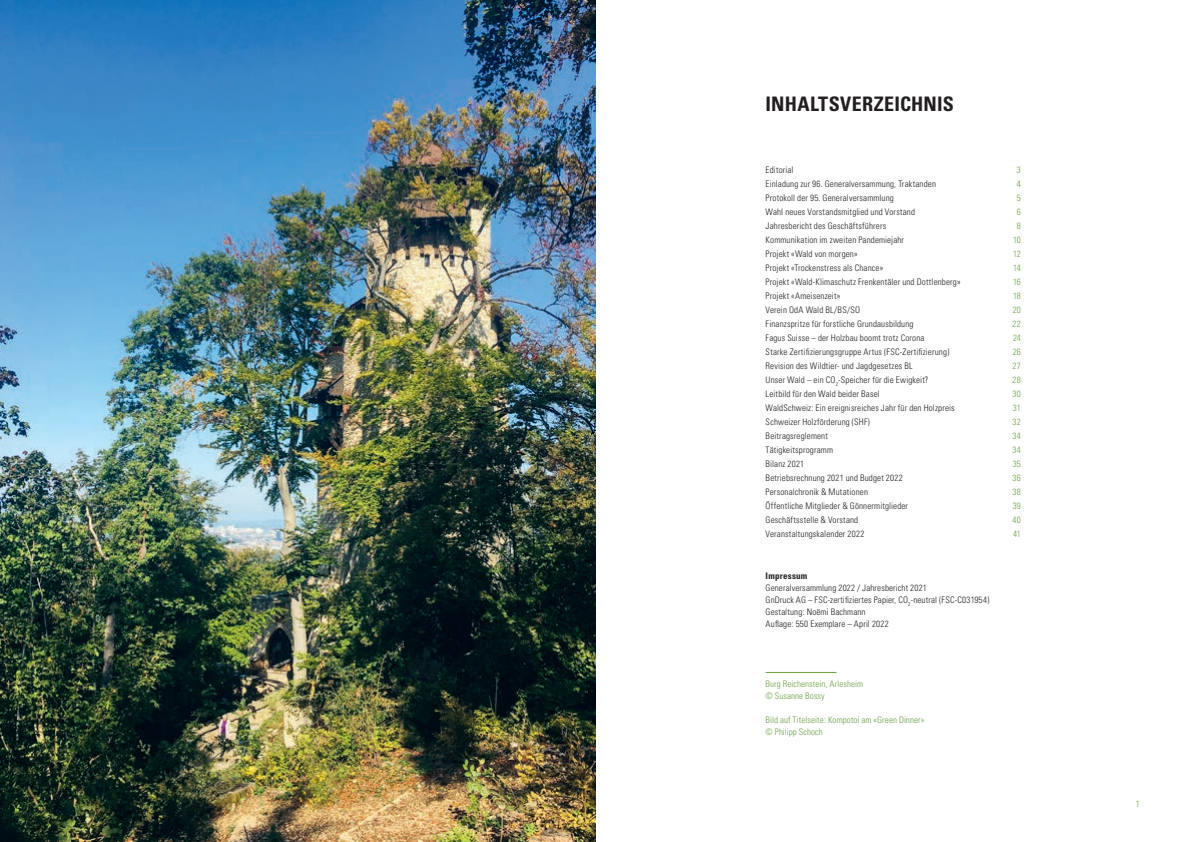
<style>
.page{position:relative;width:1191px;height:842px;background:#fff}
.page>*{position:absolute;margin:0;border:0;box-sizing:border-box;transform-origin:0 0}
.t1{font:700 condensed 20px "Univers";letter-spacing:.01em;color:#231f20}
.t2{font:300 condensed 9px/12px "Univers";letter-spacing:.015em;color:#231f20}
.t3{font:300 condensed 9px/12px "Univers";letter-spacing:.01em;color:#6ba043}
.t4{font:700 condensed 9px "Univers";letter-spacing:.025em;color:#231f20}
</style>
<div class="page">
<hr style="left:765px;top:672px;width:71px;height:1px;background:#6ba043">
<img style="left:0;top:0;width:595px;height:842px">
<h1 class="t1" style="left:765px;top:92px;width:190px">INHALTSVERZEICHNIS</h1>
<p class="t2" style="left:765px;top:164px;width:29px">Editorial</p>
<p class="t3" style="left:1016px;top:164px;width:5px">3</p>
<p class="t2" style="left:765px;top:178px;width:172px">Einladung zur 96. Generalversammung, Traktanden</p>
<p class="t3" style="left:1016px;top:178px;width:5px">4</p>
<p class="t2" style="left:765px;top:192px;width:130px">Protokoll der 95. Generalversammlung</p>
<p class="t3" style="left:1016px;top:192px;width:5px">5</p>
<p class="t2" style="left:765px;top:206px;width:151px">Wahl neues Vorstandsmitglied und Vorstand</p>
<p class="t3" style="left:1016px;top:206px;width:5px">6</p>
<p class="t2" style="left:765px;top:220px;width:122px">Jahresbericht des Geschäftsführers</p>
<p class="t3" style="left:1016px;top:220px;width:5px">8</p>
<p class="t2" style="left:765px;top:234px;width:140px">Kommunikation im zweiten Pandemiejahr</p>
<p class="t3" style="left:1013px;top:234px;width:9px">10</p>
<p class="t2" style="left:765px;top:248px;width:93px">Projekt «Wald von morgen»</p>
<p class="t3" style="left:1013px;top:248px;width:9px">12</p>
<p class="t2" style="left:765px;top:262px;width:119px">Projekt «Trockenstress als Chance»</p>
<p class="t3" style="left:1013px;top:262px;width:9px">14</p>
<p class="t2" style="left:765px;top:276px;width:196px">Projekt «Wald-Klimaschutz Frenkentäler und Dottlenberg»</p>
<p class="t3" style="left:1013px;top:276px;width:9px">16</p>
<p class="t2" style="left:765px;top:290px;width:76px">Projekt «Ameisenzeit»</p>
<p class="t3" style="left:1013px;top:290px;width:9px">18</p>
<p class="t2" style="left:765px;top:304px;width:96px">Verein OdA Wald BL/BS/SO</p>
<p class="t3" style="left:1012px;top:304px;width:10px">20</p>
<p class="t2" style="left:765px;top:318px;width:149px">Finanzspritze für forstliche Grundausbildung</p>
<p class="t3" style="left:1012px;top:318px;width:10px">22</p>
<p class="t2" style="left:765px;top:332px;width:160px">Fagus Suisse – der Holzbau boomt trotz Corona</p>
<p class="t3" style="left:1013px;top:332px;width:9px">24</p>
<p class="t2" style="left:765px;top:346px;width:185px">Starke Zertifizierungsgruppe Artus (FSC-Zertifizierung)</p>
<p class="t3" style="left:1012px;top:346px;width:10px">26</p>
<p class="t2" style="left:765px;top:360px;width:149px">Revision des Wildtier- und Jagdgesetzes BL</p>
<p class="t3" style="left:1012px;top:360px;width:10px">27</p>
<p class="t2" style="left:765px;top:374px;width:164px">Unser Wald – ein CO<sub>2</sub>-Speicher für die Ewigkeit?</p>
<p class="t3" style="left:1012px;top:374px;width:10px">28</p>
<p class="t2" style="left:765px;top:388px;width:116px">Leitbild für den Wald beider Basel</p>
<p class="t3" style="left:1012px;top:388px;width:10px">30</p>
<p class="t2" style="left:765px;top:402px;width:190px">WaldSchweiz: Ein ereignisreiches Jahr für den Holzpreis</p>
<p class="t3" style="left:1012px;top:402px;width:9px">31</p>
<p class="t2" style="left:765px;top:416px;width:106px">Schweizer Holzförderung (SHF)</p>
<p class="t3" style="left:1012px;top:416px;width:10px">32</p>
<p class="t2" style="left:765px;top:430px;width:64px">Beitragsreglement</p>
<p class="t3" style="left:1012px;top:430px;width:10px">34</p>
<p class="t2" style="left:765px;top:444px;width:69px">Tätigkeitsprogramm</p>
<p class="t3" style="left:1012px;top:444px;width:10px">34</p>
<p class="t2" style="left:765px;top:458px;width:40px">Bilanz 2021</p>
<p class="t3" style="left:1012px;top:458px;width:10px">35</p>
<p class="t2" style="left:765px;top:472px;width:139px">Betriebsrechnung 2021 und Budget 2022</p>
<p class="t3" style="left:1012px;top:472px;width:10px">36</p>
<p class="t2" style="left:765px;top:486px;width:104px">Personalchronik &amp; Mutationen</p>
<p class="t3" style="left:1012px;top:486px;width:10px">38</p>
<p class="t2" style="left:765px;top:500px;width:144px">Öffentliche Mitglieder &amp; Gönnermitglieder</p>
<p class="t3" style="left:1012px;top:500px;width:10px">39</p>
<p class="t2" style="left:765px;top:514px;width:94px">Geschäftsstelle &amp; Vorstand</p>
<p class="t3" style="left:1012px;top:514px;width:10px">40</p>
<p class="t2" style="left:765px;top:528px;width:100px">Veranstaltungskalender 2022</p>
<p class="t3" style="left:1013px;top:528px;width:9px">41</p>
<p class="t4" style="left:765px;top:570px;width:43px">Impressum</p>
<p class="t2" style="left:765px;top:582px;width:225px">Generalversammlung 2022 / Jahresbericht 2021<br>GnDruck AG – FSC-zertifiziertes Papier, CO<sub>2</sub>-neutral (FSC-C031954)<br>Gestaltung: Noëmi Bachmann<br>Auflage: 550 Exemplare – April 2022</p>
<p class="t3" style="left:765px;top:678px;width:99px">Burg Reichenstein, Arlesheim © Susanne Bossy</p>
<p class="t3" style="left:765px;top:714px;width:160px">Bild auf Titelseite: Kompotoi am «Green Dinner» © Philipp Schoch</p>
<p class="t3" style="left:1136px;top:798px;width:5px">1</p>
</div>
